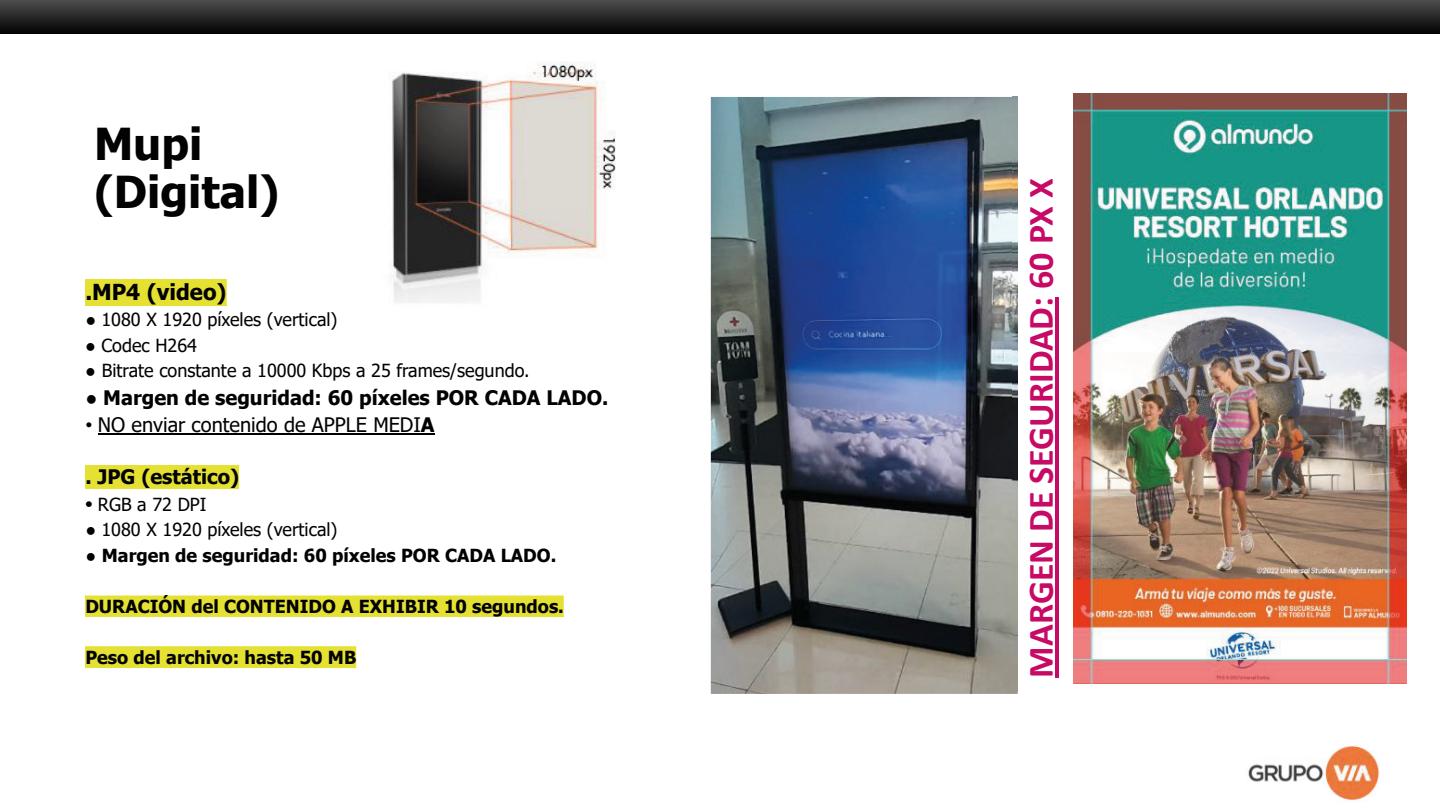
<style>
.page{position:relative;width:1440px;height:810px;background:#fff}
.page>*{position:absolute;margin:0;border:0;box-sizing:border-box;transform-origin:0 0}
.t1{font:700 44px/48px "Tahoma";color:#020203}
.t2{font:700 36px "Calibri";color:#c70a65}
.t3{font:700 22px "Tahoma";color:#020203}
.t4{font:700 20px "Tahoma";color:#020203}
.t5{font:20px "Tahoma";color:#020203}
.t6{font:18px "Tahoma";color:#020203}
.t7{font:700 18px "Tahoma";color:#020203}
.s1{font-weight:700}
.s2{font-family:"Arial"}
.s3{font-family:"Arial";font-weight:700;font-size:20px}
.s4{font-weight:400}
</style>
<div class="page">
<svg style="left:0;top:0;width:1440px;height:33px;background:#282828"></svg>
<img style="left:1248px;top:744px;width:131px;height:57px">
<div style="left:85px;top:279px;width:142px;height:26px;background:#e5e132"></div>
<hr style="left:98px;top:433px;width:336px;height:2px;background:#020203">
<div style="left:85px;top:465px;width:154px;height:24px;background:#e5e132"></div>
<svg style="left:85px;top:595px;width:479px;height:1px"></svg>
<div style="left:85px;top:596px;width:479px;height:21px;background:#e5e132"></div>
<svg style="left:85px;top:646px;width:271px;height:22px;background:#e5e138"></svg>
<div style="left:87px;top:650px;width:269px;height:14px;background:#e5e132"></div>
<img style="left:711px;top:97px;width:307px;height:597px">
<img style="left:389px;top:62px;width:227px;height:241px">
<img style="left:1012px;top:97px;width:6px;height:594px">
<hr style="left:1055px;top:297px;width:3px;height:381px;background:#c70a65">
<img style="left:1073px;top:93px;width:333px;height:591px">
<h1 class="t1" style="left:94px;top:122px;width:187px">Mupi (Digital)</h1>
<p class="t3" style="left:85px;top:277px;width:143px">.MP4 (video)</p>
<p class="t6" style="left:85px;top:308px;width:254px"><span class="s1">●</span> 1080 X 1920 píxeles (vertical)</p>
<p class="t6" style="left:85px;top:333px;width:113px"><span class="s1">●</span> Codec H264</p>
<p class="t6" style="left:85px;top:359px;width:446px">● Bitrate constante a 10000 Kbps a 25 frames/segundo.</p>
<p class="t4" style="left:85px;top:383px;width:525px">● Margen de seguridad: 60 píxeles POR CADA LADO.</p>
<p class="t5" style="left:85px;top:411px;width:351px"><span class="s2">•</span> NO enviar contenido de APPLE MEDI<span class="s1">A</span></p>
<p class="t4" style="left:85px;top:463px;width:155px">. JPG (estático)</p>
<p class="t6" style="left:85px;top:493px;width:123px"><span class="s3">•</span> RGB a 72 DPI</p>
<p class="t6" style="left:85px;top:518px;width:254px"><span class="s1">●</span> 1080 X 1920 píxeles (vertical)</p>
<p class="t7" style="left:85px;top:543px;width:473px"><span class="s4">●</span> Margen de seguridad: 60 píxeles POR CADA LADO.</p>
<p class="t7" style="left:85px;top:594px;width:480px">DURACIÓN del CONTENIDO A EXHIBIR 10 segundos.</p>
<p class="t7" style="left:85px;top:645px;width:273px">Peso del archivo: hasta 50 MB</p>
<h2 class="t2" style="left:1015px;top:678px;width:501px;rotate:-90deg">MARGEN DE SEGURIDAD: 60 PX X</h2>
</div>
